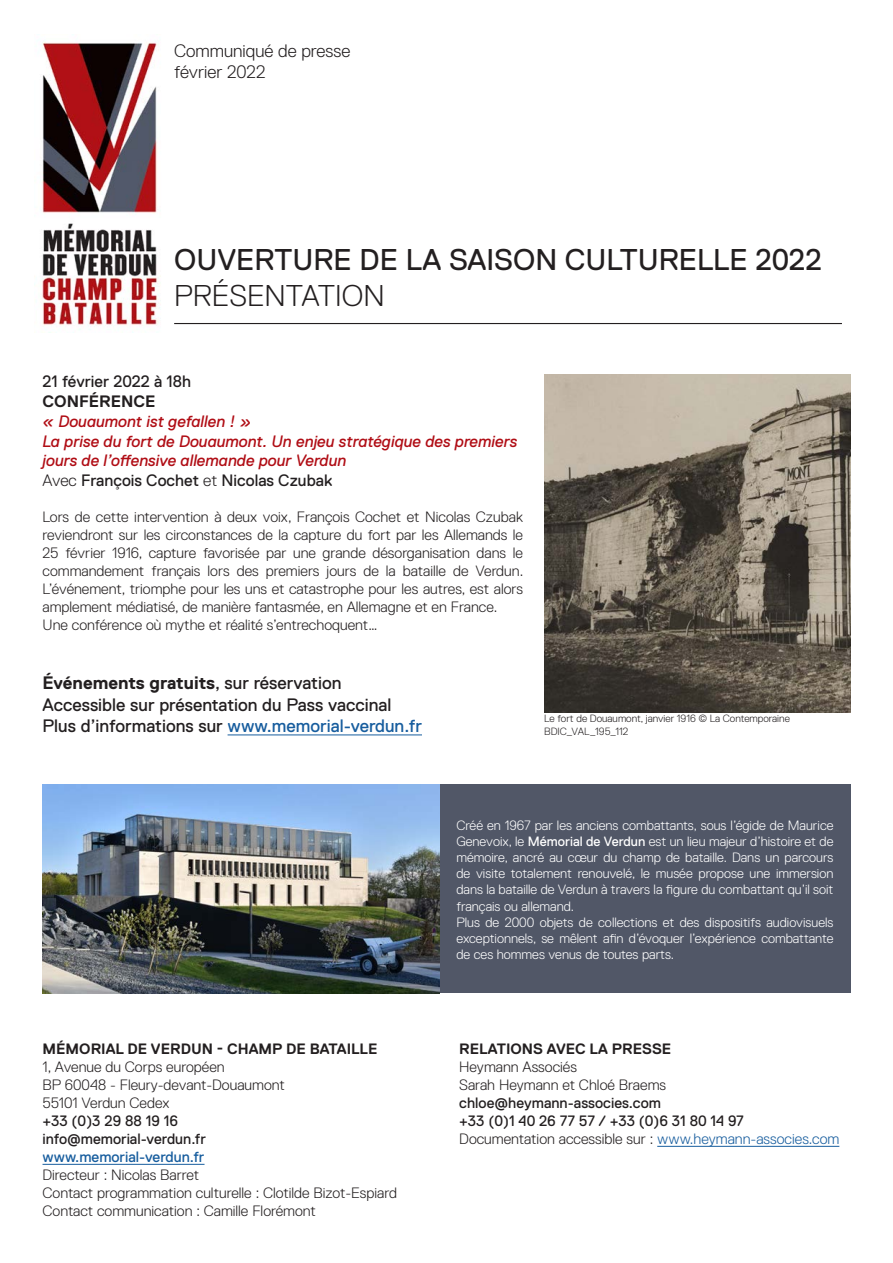
<style>
.page{position:relative;width:893px;height:1263px;background:#fff}
.page>*{position:absolute;margin:0;border:0;box-sizing:border-box;transform-origin:0 0}
.t1{font:30px "Replica";color:#231f20}
.t2{font:300 30px "Replica";color:#231f20}
.t3{font:18px "Replica";color:#175d9e}
.t4{font:18px "Replica";color:#231f20}
.t5{font:700 18px "Replica";color:#231f20}
.t6{font:300 18px "Replica";color:#231f20}
.t7{font:italic 16.5px/19.8px "Replica";color:#b00d15}
.t8{font:16.5px "Replica";color:#231f20}
.t9{font:700 16.5px "Replica";color:#231f20}
.t10{font:300 15px/18px "Replica";color:#231f20;text-align:justify}
.t11{font:15px "Replica";color:#231f20}
.t12{font:700 15px "Replica";color:#231f20}
.t13{font:15px "Replica";color:#175d9e}
.t14{font:300 13.5px/16.2px "Replica";color:#fff;text-align:justify}
.t15{font:300 10.5px "Replica";color:#231f20}
.s1{font-weight:300}
.s2{font-weight:400}
.s3{color:#231f20}
.s4{color:#175d9e}
</style>
<div class="page">
<div style="left:439px;top:784px;width:411px;height:209px;background:#515767"></div>
<img style="left:544px;top:374px;width:306px;height:338px">
<hr style="left:228px;top:735px;width:194px;height:1px;background:#175d9e">
<img style="left:34px;top:42px;width:127px;height:291px">
<hr style="left:174px;top:323px;width:668px;height:1px;background:#231f20">
<hr style="left:43px;top:1164px;width:162px;height:1px;background:#175d9e">
<hr style="left:657px;top:1146px;width:182px;height:1px;background:#175d9e">
<img style="left:43px;top:784px;width:396px;height:209px">
<p class="t6" style="left:174px;top:41px;width:178px">Communiqué de presse</p>
<p class="t6" style="left:174px;top:62px;width:93px">février 2022</p>
<p class="t1" style="left:174px;top:243px;width:649px">OUVERTURE DE LA SAISON CULTURELLE 2022</p>
<p class="t2" style="left:174px;top:279px;width:212px">PRÉSENTATION</p>
<p class="t8" style="left:43px;top:372px;width:150px">21 février 2022 à 18h</p>
<p class="t9" style="left:43px;top:392px;width:115px">CONFÉRENCE</p>
<p class="t7" style="left:43px;top:411px;width:210px">« Douaumont ist gefallen ! »</p>
<p class="t7" style="left:43px;top:431px;width:476px">La prise du fort de Douaumont. Un enjeu stratégique des premiers jours de l’offensive allemande pour Verdun</p>
<p class="t8" style="left:43px;top:471px;width:291px"><span class="s1">Avec</span> François Cochet <span class="s1">et</span> Nicolas Czubak</p>
<p class="t10" style="left:43px;top:508px;width:482px">Lors de cette intervention à deux voix, François Cochet et Nicolas Czubak reviendront sur les circonstances de la capture du fort par les Allemands le 25 février 1916, capture favorisée par une grande désorganisation dans le commandement français lors des premiers jours de la bataille de Verdun.<br>L’événement, triomphe pour les uns et catastrophe pour les autres, est alors amplement médiatisé, de manière fantasmée, en Allemagne et en France.</p>
<p class="t10" style="left:43px;top:616px;width:336px">Une conférence où mythe et réalité s’entrechoquent…</p>
<p class="t5" style="left:43px;top:673px;width:300px">Événements gratuits<span class="s2">, sur réservation</span></p>
<p class="t4" style="left:43px;top:694px;width:350px">Accessible sur présentation du Pass vaccinal</p>
<p class="t3" style="left:43px;top:716px;width:381px"><span class="s3">Plus d’informations sur</span> www.memorial-verdun.fr</p>
<p class="t15" style="left:544px;top:713px;width:247px">Le fort de Douaumont, janvier 1916 © La Contemporaine</p>
<p class="t15" style="left:544px;top:725px;width:85px">BDIC_VAL_195_112</p>
<p class="t12" style="left:43px;top:1040px;width:336px">MÉMORIAL DE VERDUN - CHAMP DE BATAILLE</p>
<p class="t10" style="left:43px;top:1058px;width:184px">1, Avenue du Corps européen</p>
<p class="t10" style="left:43px;top:1076px;width:244px">BP 60048 - Fleury-devant-Douaumont</p>
<p class="t10" style="left:43px;top:1094px;width:128px">55101 Verdun Cedex</p>
<p class="t11" style="left:43px;top:1112px;width:137px">+33 (0)3 29 88 19 16</p>
<p class="t11" style="left:43px;top:1130px;width:165px">info@memorial-verdun.fr</p>
<p class="t13" style="left:43px;top:1148px;width:163px">www.memorial-verdun.fr</p>
<p class="t10" style="left:43px;top:1166px;width:158px">Directeur : Nicolas Barret</p>
<p class="t10" style="left:43px;top:1184px;width:356px">Contact programmation culturelle : Clotilde Bizot-Espiard</p>
<p class="t10" style="left:43px;top:1202px;width:275px">Contact communication : Camille Florémont</p>
<p class="t14" style="left:456px;top:817px;width:379px">Créé en 1967 par les anciens combattants, sous l’égide de Maurice Genevoix, le <span class="s2">Mémorial de Verdun</span> est un lieu majeur d’histoire et de mémoire, ancré au cœur du champ de bataille. Dans un parcours de visite totalement renouvelé, le musée propose une immersion dans la bataille de Verdun à travers la figure du combattant qu’il soit français ou allemand.</p>
<p class="t14" style="left:456px;top:914px;width:379px">Plus de 2000 objets de collections et des dispositifs audiovisuels exceptionnels, se mêlent afin d’évoquer l’expérience combattante de ces hommes venus de toutes parts.</p>
<p class="t12" style="left:459px;top:1040px;width:214px">RELATIONS AVEC LA PRESSE</p>
<p class="t10" style="left:459px;top:1058px;width:119px">Heymann Associés</p>
<p class="t10" style="left:459px;top:1076px;width:208px">Sarah Heymann et Chloé Braems</p>
<p class="t11" style="left:459px;top:1094px;width:203px">chloe@heymann-associes.com</p>
<p class="t11" style="left:459px;top:1112px;width:286px">+33 (0)1 40 26 77 57 / +33 (0)6 31 80 14 97</p>
<p class="t10" style="left:459px;top:1130px;width:382px">Documentation accessible sur : <span class="s4">www.heymann-associes.com</span></p>
</div>
